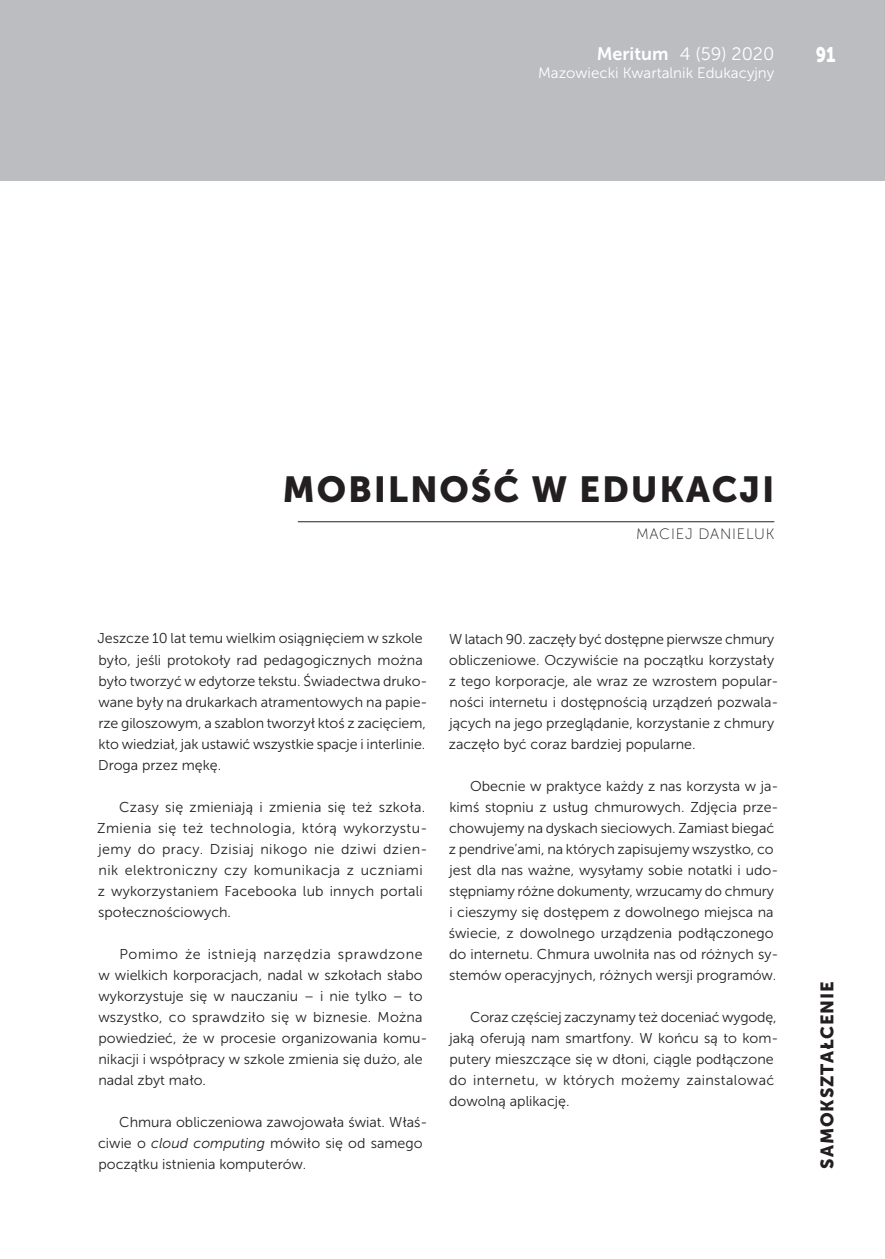
<style>
.page{position:relative;width:885px;height:1259px;background:#fff}
.page>*{position:absolute;margin:0;border:0;box-sizing:border-box;transform-origin:0 0}
.t1{font:36px "Museo Sans 900";letter-spacing:.05em;color:#231f20}
.t2{font:21px "Museo Sans 900";color:#fff;scale:.8 1}
.t3{font:18px "Museo Sans 300";color:#fff}
.t4{font:18px "Museo Sans 900";letter-spacing:.05em;color:#231f20}
.t5{font:15px "Museo Sans 300";color:#fff}
.t6{font:15px "Museo Sans 100";letter-spacing:.05em;color:#231f20}
.t7{font:14.25px/21px "Museo Sans 300";color:#231f20}
.t8{font:14.25px/21px "Museo Sans 300";letter-spacing:.025em;color:#231f20}
.s1{font-family:"Museo Sans 700"}
.s2{font-style:italic}
</style>
<div class="page">
<div style="left:0;top:0;width:884px;height:181px;background:#bcbdc0"></div>
<hr style="left:298px;top:521px;width:476px;height:1px;background:#231f20">
<p class="t3" style="left:596px;top:44px;width:179px"><span class="s1">Meritum</span> 4 (59) 2020</p>
<h2 class="t2" style="left:815px;top:43px;width:26px">91</h2>
<p class="t5" style="left:538px;top:65px;width:238px">Mazowiecki Kwartalnik Edukacyjny</p>
<h1 class="t1" style="left:282px;top:469px;width:493px">MOBILNOŚĆ W EDUKACJI</h1>
<p class="t6" style="left:636px;top:526px;width:140px">MACIEJ DANIELUK</p>
<p class="t7" style="left:97px;top:628px;width:331px">Jeszcze 10 lat temu wielkim osiągnięciem w szkole było, jeśli protokoły rad pedagogicznych można było tworzyć w edytorze tekstu. Świadectwa druko&shy;wane były na drukarkach atramentowych na papie&shy;rze giloszowym, a szablon tworzył ktoś z zacięciem, kto wiedział, jak ustawić wszystkie spacje i interlinie.<br>Droga przez mękę.</p>
<p class="t8" style="left:97px;top:796px;width:332px;text-indent:22px">Czasy się zmieniają i zmienia się też szkoła.<br>Zmienia się też technologia, którą wykorzystu&shy;jemy do pracy. Dzisiaj nikogo nie dziwi dzien&shy;nik elektroniczny czy komunikacja z uczniami z wykorzystaniem Facebooka lub innych portali społecznościowych.</p>
<p class="t7" style="left:98px;top:943px;width:331px;text-indent:21px">Pomimo że istnieją narzędzia sprawdzone w wielkich korporacjach, nadal w szkołach słabo wykorzystuje się w nauczaniu – i nie tylko – to wszystko, co sprawdziło się w biznesie. Można powiedzieć, że w procesie organizowania komu&shy;nikacji i współpracy w szkole zmienia się dużo, ale nadal zbyt mało.</p>
<p class="t7" style="left:98px;top:1111px;width:331px;text-indent:21px">Chmura obliczeniowa zawojowała świat. Właś&shy;ciwie o <span class="s2">cloud computing</span> mówiło się od samego początku istnienia komputerów.</p>
<p class="t7" style="left:448px;top:628px;width:331px">W latach 90. zaczęły być dostępne pierwsze chmury obliczeniowe. Oczywiście na początku korzystały z tego korporacje, ale wraz ze wzrostem popular&shy;ności internetu i dostępnością urządzeń pozwala&shy;jących na jego przeglądanie, korzystanie z chmury zaczęło być coraz bardziej popularne.</p>
<p class="t7" style="left:448px;top:775px;width:331px;text-indent:21px">Obecnie w praktyce każdy z nas korzysta w ja&shy;kimś stopniu z usług chmurowych. Zdjęcia prze&shy;chowujemy na dyskach sieciowych. Zamiast biegać z pendrive’ami, na których zapisujemy wszystko, co jest dla nas ważne, wysyłamy sobie notatki i udo&shy;stępniamy różne dokumenty, wrzucamy do chmury i cieszymy się dostępem z dowolnego miejsca na świecie, z dowolnego urządzenia podłączonego do internetu. Chmura uwolniła nas od różnych sy&shy;stemów operacyjnych, różnych wersji programów.</p>
<p class="t7" style="left:449px;top:1006px;width:331px;text-indent:21px">Coraz częściej zaczynamy też doceniać wygodę, jaką oferują nam smartfony. W końcu są to kom&shy;putery mieszczące się w dłoni, ciągle podłączone do internetu, w których możemy zainstalować dowolną aplikację.</p>
<p class="t4" style="left:817px;top:1168px;width:189px;rotate:-90deg">SAMOKSZTAŁCENIE</p>
</div>
